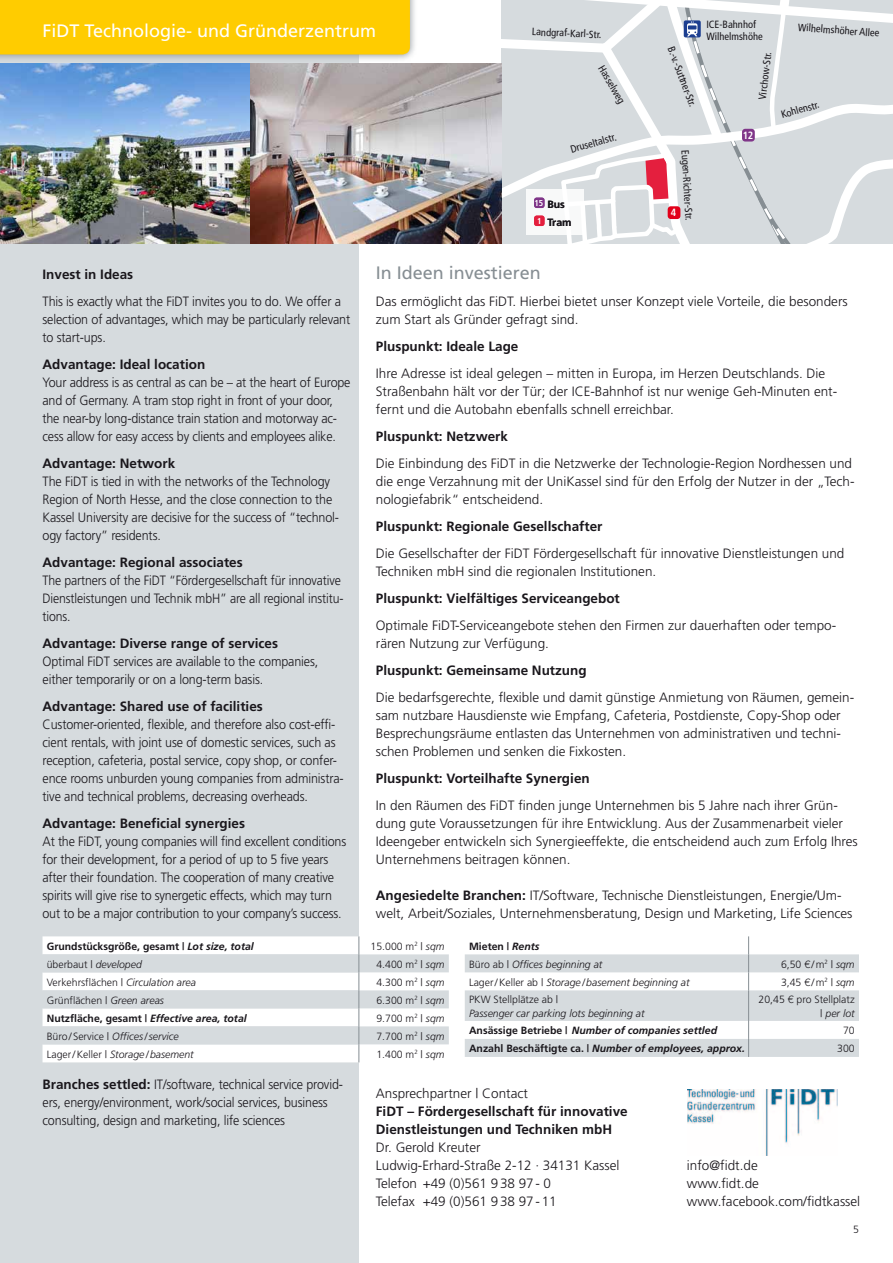
<style>
.page{position:relative;width:893px;height:1263px;background:#fff}
.page>*{position:absolute;margin:0;border:0;box-sizing:border-box;transform-origin:0 0}
.t1{font:18px "Frutiger";color:#fff}
.t2{font:18px "Frutiger";color:#868e93}
.t3{font:300 13.5px/18px "Frutiger";color:#1a171c}
.t4{font:300 13.5px/18px "Frutiger";color:#1a171c;scale:.93 1}
.t5{font:700 13.5px/18px "Frutiger";color:#1a171c}
.t6{font:300 13.5px/18px "Frutiger";color:#1a171c;scale:.91 1}
.t7{font:300 10.5px/13.5px "Frutiger";color:#1a171c;text-align:right}
.t8{font:italic 300 10.5px/18px "Frutiger";color:#1a171c}
.t9{font:condensed 10.5px "Frutiger";color:#1a171c}
.t10{font:italic 700 10.5px "Frutiger";color:#1a171c}
.t11{font:700 10.5px/18px "Frutiger";color:#1a171c}
.t12{font:700 condensed 10.5px "Frutiger";color:#fff}
.s1{font-weight:700}
.s2{font-style:italic}
.s3{font-style:normal}
.s4{font-weight:700;font-style:normal}
.s5{font-family:"Helvetica Neue LT Std"}
</style>
<div class="page">
<div style="left:0;top:0;width:359px;height:1263px;background:#d6dbde"></div>
<svg style="left:502px;top:0;width:391px;height:243px"></svg>
<div style="left:742px;top:129px;width:13px;height:13px;background:#803689;border-radius:3px"></div>
<div style="left:668px;top:206px;width:12px;height:13px;background:#e2001a;border-radius:3px"></div>
<img style="left:0;top:64px;width:502px;height:179px">
<img style="left:687px;top:1090px;width:151px;height:65px">
<svg style="left:0;top:0;width:415px;height:60px"></svg>
<div style="left:0;top:0;width:410px;height:54px;background:#fc0"></div>
<div style="left:526px;top:189px;width:57px;height:45px;background:#f8f9f9"></div>
<svg style="left:465px;top:936px;width:394px;height:121px"></svg>
<svg style="left:43px;top:936px;width:406px;height:126px"></svg>
<div style="left:534px;top:198px;width:10px;height:10px;background:#803689;border-radius:3px"></div>
<div style="left:534px;top:216px;width:10px;height:10px;background:#e41f3e;border-radius:3px"></div>
<p class="t9" style="left:706px;top:18px;width:51px">ICE-Bahnhof</p>
<h1 class="t1" style="left:43px;top:20px;width:335px">FiDT Technologie- und Gründerzentrum</h1>
<p class="t9" style="left:706px;top:30px;width:58px">Wilhelmshöhe</p>
<p class="t9" style="left:532px;top:26px;width:71px;rotate:2deg">Landgraf-Karl-Str.</p>
<p class="t9" style="left:606px;top:63px;width:44px;rotate:59deg">Hasselweg</p>
<p class="t9" style="left:677px;top:45px;width:65px;rotate:70deg">B.-v.-Suttner-Str.</p>
<p class="t9" style="left:756px;top:99px;width:49px;rotate:-83deg">Virchow-Str.</p>
<p class="t12" style="left:743px;top:129px;width:12px">12</p>
<p class="t9" style="left:569px;top:143px;width:49px;rotate:-16deg">Druseltalstr.</p>
<p class="t9" style="left:691px;top:149px;width:72px;rotate:87deg">Eugen-Richter-Str.</p>
<p class="t11" style="left:534px;top:195px;width:39px"><sup>15</sup> Bus<br><sup>1</sup> Tram</p>
<p class="t12" style="left:671px;top:206px;width:7px">4</p>
<p class="t9" style="left:799px;top:21px;width:83px;rotate:4deg">Wilhelmshöher Allee</p>
<p class="t9" style="left:780px;top:109px;width:40px;rotate:-16deg">Kohlenstr.</p>
<p class="t5" style="left:43px;top:265px;width:92px">Invest in Ideas</p>
<p class="t4" style="left:43px;top:293px;width:332px">This is exactly what the FiDT invites you to do. We offer a selection of advantages, which may be particularly relevant to start-ups.</p>
<p class="t5" style="left:43px;top:355px;width:164px">Advantage: Ideal location</p>
<p class="t4" style="left:43px;top:374px;width:333px">Your address is as central as can be – at the heart of Europe and of Germany. A tram stop right in front of your door, the near-by long-distance train station and motorway ac&shy;cess allow for easy access by clients and employees alike.</p>
<p class="t5" style="left:43px;top:454px;width:134px">Advantage: Network</p>
<p class="t4" style="left:43px;top:473px;width:320px">The FiDT is tied in with the networks of the Technology Region of North Hesse, and the close connection to the Kassel University are decisive for the success of “technol&shy;ogy factory” residents.</p>
<p class="t5" style="left:43px;top:553px;width:202px">Advantage: Regional associates</p>
<p class="t6" style="left:43px;top:572px;width:332px">The partners of the FiDT “Fördergesellschaft für innovative<br>Dienstleistungen und Technik mbH” are all regional institu&shy;tions.</p>
<p class="t5" style="left:43px;top:634px;width:237px">Advantage: Diverse range of services</p>
<p class="t4" style="left:43px;top:653px;width:298px">Optimal FiDT services are available to the companies, either temporarily or on a long-term basis.</p>
<p class="t5" style="left:43px;top:697px;width:222px">Advantage: Shared use of facilities</p>
<p class="t4" style="left:43px;top:716px;width:325px">Customer-oriented, flexible, and therefore also cost-effi&shy;cient rentals, with joint use of domestic services, such as reception, cafeteria, postal service, copy shop, or confer&shy;ence rooms unburden young companies from administra&shy;tive and technical problems, decreasing overheads.</p>
<p class="t5" style="left:43px;top:814px;width:204px">Advantage: Beneficial synergies</p>
<p class="t4" style="left:43px;top:833px;width:328px">At the FiDT, young companies will find excellent conditions for their development, for a period of up to 5 five years after their foundation. The cooperation of many creative spirits will give rise to synergetic effects, which may turn out to be a major contribution to your company’s success.</p>
<h1 class="t2" style="left:376px;top:262px;width:167px">In Ideen investieren</h1>
<p class="t3" style="left:376px;top:293px;width:473px">Das ermöglicht das FiDT. Hierbei bietet unser Konzept viele Vorteile, die besonders zum Start als Gründer gefragt sind.</p>
<p class="t5" style="left:376px;top:337px;width:144px">Pluspunkt: Ideale Lage</p>
<p class="t3" style="left:376px;top:365px;width:463px">Ihre Adresse ist ideal gelegen – mitten in Europa, im Herzen Deutschlands. Die<br>Straßenbahn hält vor der Tür; der ICE-Bahnhof ist nur wenige Geh-Minuten ent&shy;fernt und die Autobahn ebenfalls schnell erreichbar.</p>
<p class="t5" style="left:376px;top:427px;width:134px">Pluspunkt: Netzwerk</p>
<p class="t3" style="left:376px;top:455px;width:480px">Die Einbindung des FiDT in die Netzwerke der Technologie-Region Nordhessen und die enge Verzahnung mit der UniKassel sind für den Erfolg der Nutzer in der „Tech&shy;nologiefabrik“ entscheidend.</p>
<p class="t5" style="left:376px;top:517px;width:228px">Pluspunkt: Regionale Gesellschafter</p>
<p class="t3" style="left:376px;top:545px;width:470px">Die Gesellschafter der FiDT Fördergesellschaft für innovative Dienstleistungen und<br>Techniken mbH sind die regionalen Institutionen.</p>
<p class="t5" style="left:376px;top:589px;width:245px">Pluspunkt: Vielfältiges Serviceangebot</p>
<p class="t3" style="left:376px;top:617px;width:462px">Optimale FiDT-Serviceangebote stehen den Firmen zur dauerhaften oder tempo&shy;rären Nutzung zur Verfügung.</p>
<p class="t5" style="left:376px;top:661px;width:212px">Pluspunkt: Gemeinsame Nutzung</p>
<p class="t3" style="left:376px;top:689px;width:480px">Die bedarfsgerechte, flexible und damit günstige Anmietung von Räumen, gemein&shy;sam nutzbare Hausdienste wie Empfang, Cafeteria, Postdienste, Copy-Shop oder Besprechungsräume entlasten das Unternehmen von administrativen und techni&shy;schen Problemen und senken die Fixkosten.</p>
<p class="t5" style="left:376px;top:769px;width:215px">Pluspunkt: Vorteilhafte Synergien</p>
<p class="t3" style="left:376px;top:797px;width:483px">In den Räumen des FiDT finden junge Unternehmen bis 5 Jahre nach ihrer Grün&shy;dung gute Voraussetzungen für ihre Entwicklung. Aus der Zusammenarbeit vieler Ideengeber entwickeln sich Synergieeffekte, die entscheidend auch zum Erfolg Ihres Unternehmens beitragen können.</p>
<p class="t3" style="left:376px;top:887px;width:478px"><span class="s1">Angesiedelte Branchen:</span> IT/Software, Technische Dienstleistungen, Energie/Um&shy;welt, Arbeit/Soziales, Unternehmensberatung, Design und Marketing, Life Sciences</p>
<p class="t11" style="left:47px;top:937px;width:209px">Grundstücksgröße, gesamt | <span class="s2">Lot size, total</span></p>
<p class="t7" style="left:371px;top:939px;width:75px">15.000 m<sup>2</sup> | <span class="s2">sqm</span></p>
<p class="t7" style="left:47px;top:957px;width:97px">überbaut | <span class="s2">developed</span></p>
<p class="t7" style="left:376px;top:957px;width:70px">4.400 m<sup>2</sup> | <span class="s2">sqm</span></p>
<p class="t7" style="left:47px;top:975px;width:151px">Verkehrsflächen | <span class="s2">Circulation area</span></p>
<p class="t7" style="left:376px;top:975px;width:70px">4.300 m<sup>2</sup> | <span class="s2">sqm</span></p>
<p class="t7" style="left:47px;top:993px;width:119px">Grünflächen | <span class="s2">Green areas</span></p>
<p class="t7" style="left:376px;top:993px;width:70px">6.300 m<sup>2</sup> | <span class="s2">sqm</span></p>
<p class="t10" style="left:47px;top:1012px;width:201px"><span class="s3">Nutzfläche, gesamt |</span> Effective area, total</p>
<p class="t7" style="left:376px;top:1011px;width:70px">9.700 m<sup>2</sup> | <span class="s2">sqm</span></p>
<p class="t8" style="left:47px;top:1027px;width:133px"><span class="s3">Büro/Service |</span> Offices/service</p>
<p class="t7" style="left:376px;top:1029px;width:70px">7.700 m<sup>2</sup> | <span class="s2">sqm</span></p>
<p class="t8" style="left:47px;top:1045px;width:149px"><span class="s3">Lager/Keller |</span> Storage /basement</p>
<p class="t7" style="left:376px;top:1047px;width:70px">1.400 m<sup>2</sup> | <span class="s2">sqm</span></p>
<p class="t8" style="left:469px;top:937px;width:135px"><span class="s4">Mieten |</span> <span class="s1">Rents<br></span><span class="s3">Büro ab |</span> Offices beginning at</p>
<p class="t7" style="left:781px;top:957px;width:75px">6,50 <span class="s5">€</span>/m<sup>2</sup> | <span class="s2">sqm</span></p>
<p class="t8" style="left:469px;top:973px;width:222px"><span class="s3">Lager/Keller ab |</span> Storage /basement beginning at</p>
<p class="t7" style="left:781px;top:975px;width:75px">3,45 <span class="s5">€</span>/m<sup>2</sup> | <span class="s2">sqm</span></p>
<p class="t7" style="left:469px;top:993px;width:91px">PKW Stellplätze ab |</p>
<p class="t8" style="left:469px;top:1004px;width:177px">Passenger car parking lots beginning at</p>
<p class="t7" style="left:759px;top:993px;width:98px">20,45 <span class="s5">€</span> pro Stellplatz | <span class="s2">per lot</span></p>
<p class="t10" style="left:469px;top:1024px;width:250px"><span class="s3">Ansässige Betriebe |</span> Number of companies settled</p>
<p class="t7" style="left:843px;top:1024px;width:13px">70</p>
<p class="t10" style="left:469px;top:1042px;width:277px"><span class="s3">Anzahl Beschäftigte ca. |</span> Number of employees, approx.</p>
<p class="t7" style="left:837px;top:1042px;width:19px">300</p>
<p class="t4" style="left:43px;top:1076px;width:325px"><span class="s1">Branches settled:</span> IT/software, technical service provid&shy;ers, energy/environment, work/social services, business consulting, design and marketing, life sciences</p>
<p class="t3" style="left:376px;top:1085px;width:154px">Ansprechpartner | Contact</p>
<p class="t5" style="left:376px;top:1102px;width:253px">FiDT – Fördergesellschaft für innovative<br>Dienstleistungen und Techniken mbH</p>
<p class="t3" style="left:376px;top:1139px;width:245px">Dr. Gerold Kreuter<br>Ludwig-Erhard-Straße 2-12 · 34131 Kassel<br>Telefon +49 (0)561 938 97- 0<br>Telefax +49 (0)561 938 97-11</p>
<p class="t3" style="left:687px;top:1157px;width:175px">info@fidt.de<br>www.fidt.de www.facebook.com/fidtkassel</p>
<p class="t7" style="left:853px;top:1223px;width:7px">5</p>
</div>
